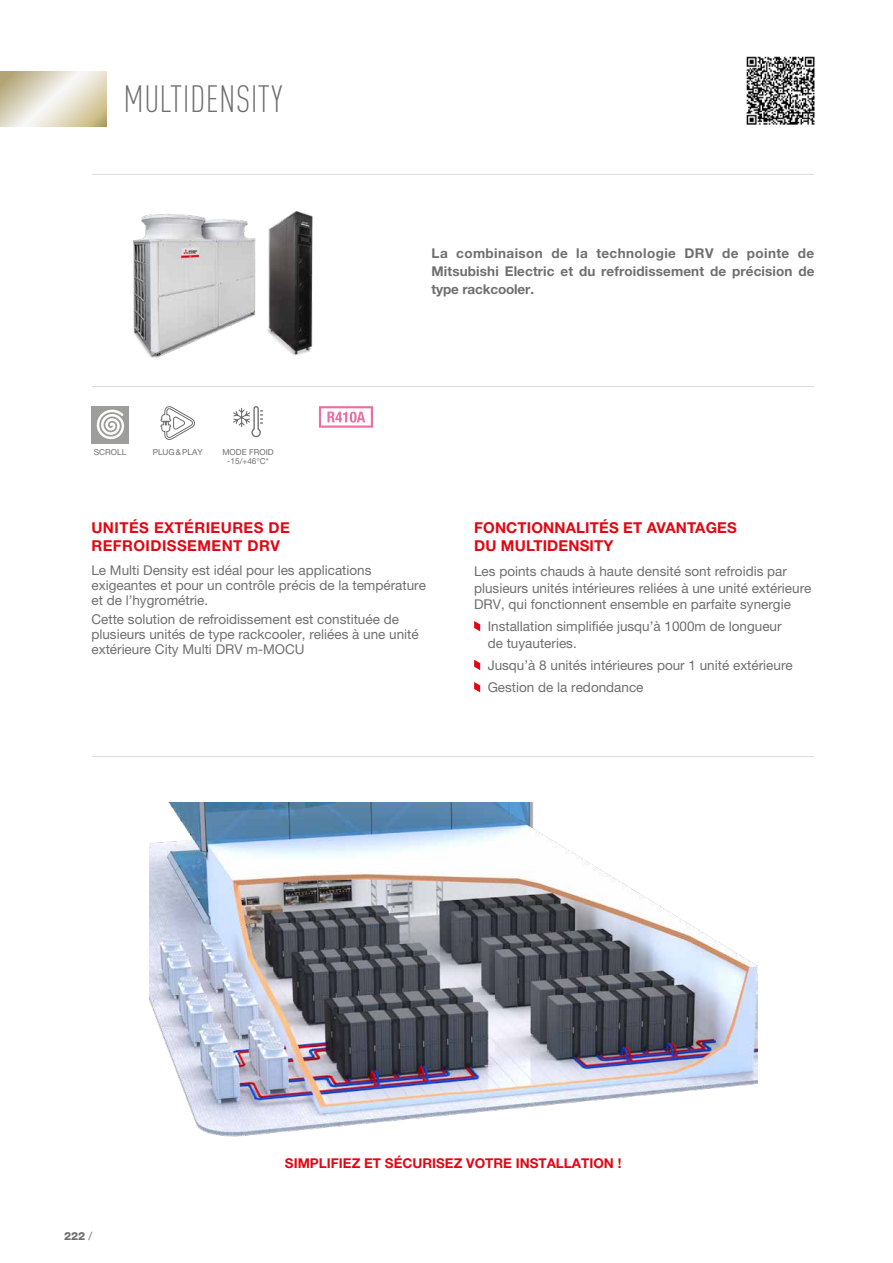
<style>
.page{position:relative;width:893px;height:1263px;background:#fff}
.page>*{position:absolute;margin:0;border:0;box-sizing:border-box;transform-origin:0 0}
.t1{font:300 condensed 37.5px "DIN Pro";letter-spacing:.01em;color:#706f6f}
.t2{font:700 15px/18px "Helvetica Neue LT Pro";letter-spacing:.01em;color:#e30613}
.t3{font:700 15px/18px "Helvetica Neue LT Pro";letter-spacing:.03em;color:#e30613}
.t4{font:13.5px/15px "Helvetica Neue LT Pro";color:#706f6f}
.t5{font:700 13.5px/18px "Helvetica Neue LT Pro";letter-spacing:.01em;color:#706f6f;text-align:justify}
.t6{font:700 13.5px "Helvetica Neue LT Pro";color:#e30613}
.t7{font:800 11.25px "Helvetica Neue LT Pro";color:#706f6f}
.t8{font:8.25px/9px "Helvetica Neue LT Pro";color:#706f6f;text-align:center}
.s1{font-weight:400}
</style>
<div class="page">
<svg style="left:0;top:71px;width:106px;height:56px;background:#dfd9c3"></svg>
<img style="left:149px;top:802px;width:608px;height:335px">
<hr style="left:92px;top:174px;width:722px;height:1px;background:#dadada">
<img style="left:746px;top:56px;width:68px;height:68px">
<hr style="left:92px;top:386px;width:722px;height:1px;background:#dadada">
<img style="left:133px;top:211px;width:180px;height:147px">
<hr style="left:92px;top:756px;width:722px;height:1px;background:#dadada">
<svg style="left:474px;top:621px;width:6px;height:10px"></svg>
<svg style="left:474px;top:660px;width:6px;height:10px"></svg>
<svg style="left:474px;top:682px;width:6px;height:10px"></svg>
<svg style="left:233px;top:406px;width:30px;height:32px"></svg>
<svg style="left:319px;top:406px;width:54px;height:22px"></svg>
<div style="left:91px;top:406px;width:38px;height:37px;background:#9d9d9c"></div>
<svg style="left:96px;top:409px;width:28px;height:31px"></svg>
<svg style="left:160px;top:406px;width:35px;height:34px"></svg>
<h1 class="t1" style="left:124px;top:73px;width:160px">MULTIDENSITY</h1>
<p class="t8" style="left:94px;top:447px;width:34px">SCROLL</p>
<p class="t8" style="left:153px;top:447px;width:52px">PLUG&amp;PLAY</p>
<p class="t8" style="left:222px;top:447px;width:53px">MODE FROID -15/+46°C*</p>
<p class="t5" style="left:432px;top:244px;width:384px">La combinaison de la technologie DRV de pointe de Mitsubishi Electric et du refroidissement de précision de type rackcooler.</p>
<p class="t3" style="left:91px;top:518px;width:200px">UNITÉS EXTÉRIEURES DE<br>REFROIDISSEMENT DRV</p>
<p class="t4" style="left:91px;top:562px;width:336px">Le Multi Density est idéal pour les applications exigeantes et pour un contrôle précis de la température et de l’hygrométrie.</p>
<p class="t4" style="left:91px;top:611px;width:329px">Cette solution de refroidissement est constituée de plusieurs unités de type rackcooler, reliées à une unité extérieure City Multi DRV m-MOCU</p>
<p class="t2" style="left:474px;top:518px;width:264px">FONCTIONNALITÉS ET AVANTAGES<br>DU MULTIDENSITY</p>
<p class="t4" style="left:474px;top:563px;width:339px;line-height:16.5px">Les points chauds à haute densité sont refroidis par plusieurs unités intérieures reliées à une unité extérieure<br>DRV, qui fonctionnent ensemble en parfaite synergie</p>
<p class="t4" style="left:488px;top:618px;width:295px;line-height:16.5px">Installation simplifiée jusqu’à 1000m de longueur de tuyauteries.</p>
<p class="t4" style="left:488px;top:654px;width:307px;line-height:22.2px">Jusqu’à 8 unités intérieures pour 1 unité extérieure<br>Gestion de la redondance</p>
<p class="t7" style="left:64px;top:1229px;width:30px">222 <span class="s1">/</span></p>
<p class="t6" style="left:285px;top:1155px;width:338px">SIMPLIFIEZ ET SÉCURISEZ VOTRE INSTALLATION !</p>
</div>
